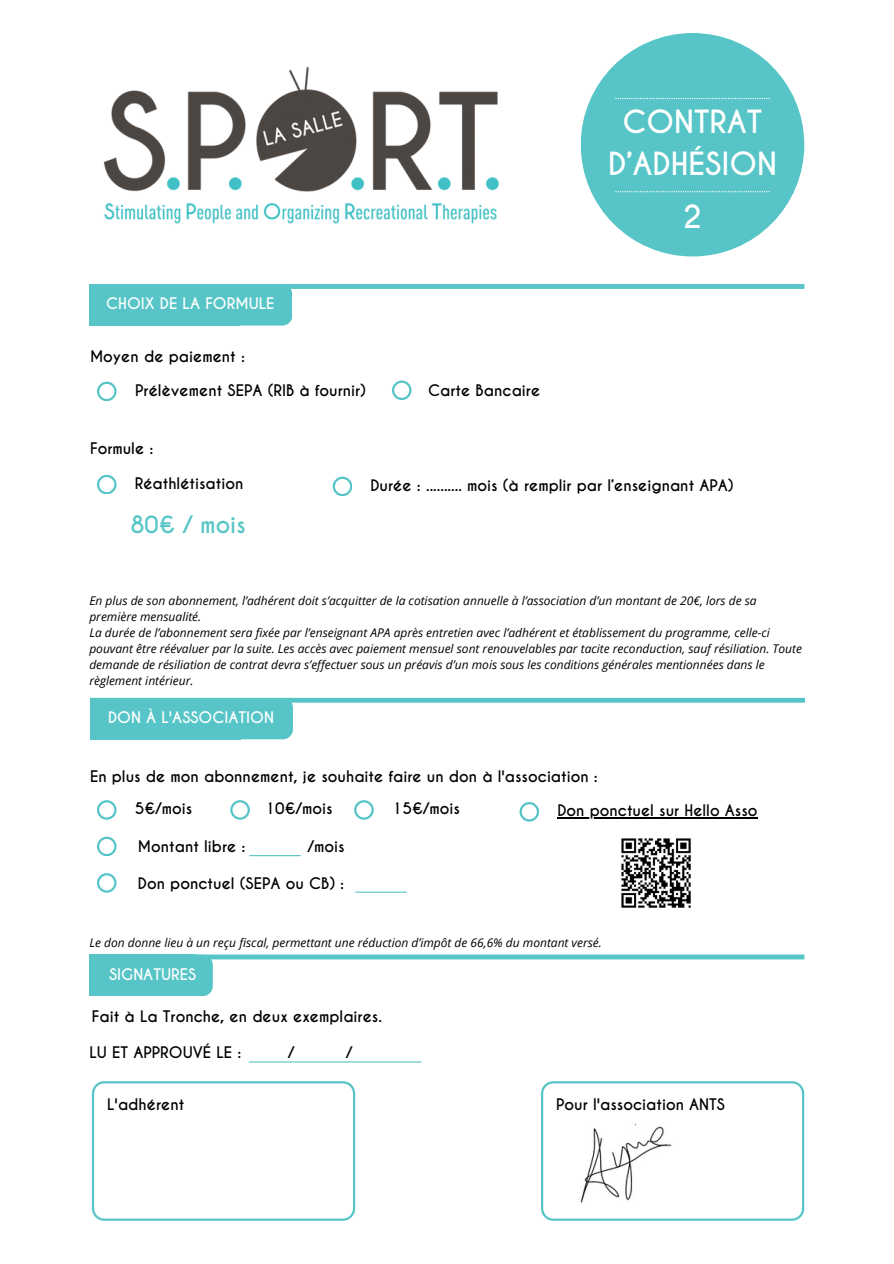
<style>
.page{position:relative;width:894px;height:1264px;background:#fff}
.page>*{position:absolute;margin:0;border:0;box-sizing:border-box;transform-origin:0 0}
.t1{font:700 30px/41.7px "Caviar Dreams";color:#fff;text-align:center}
.t2{font:700 22.5px "Caviar Dreams";color:#57c5c7}
.t3{font:700 15px "Caviar Dreams";color:#000}
.t4{font:700 15px "Caviar Dreams";color:#fff}
.t5{font:italic 12px/16px "Open Sans";color:#000}
</style>
<div class="page">
<div style="left:580px;top:33px;width:224px;height:223px;background:#57c5c7;border-radius:50%"></div>
<img style="left:103px;top:66px;width:396px;height:158px">
<svg style="left:615px;top:98px;width:154px;height:1px"></svg>
<svg style="left:615px;top:191px;width:154px;height:1px"></svg>
<svg style="left:541px;top:1081px;width:263px;height:139px"></svg>
<svg style="left:92px;top:1081px;width:263px;height:139px"></svg>
<div style="left:89px;top:954px;width:715px;height:5px;background:#57c5c7"></div>
<div style="left:89px;top:954px;width:107px;height:42px;background:#57c5c7"></div>
<div style="left:95px;top:954px;width:118px;height:42px;background:#57c5c7;border-radius:10px"></div>
<hr style="left:249px;top:1061px;width:172px;height:1px;background:#57c5c7">
<img style="left:579px;top:1123px;width:95px;height:84px">
<div style="left:89px;top:284px;width:715px;height:5px;background:#57c5c7"></div>
<div style="left:89px;top:284px;width:150px;height:41px;background:#57c5c7"></div>
<div style="left:174px;top:284px;width:118px;height:41px;background:#57c5c7;border-radius:10px"></div>
<svg style="left:97px;top:381px;width:19px;height:20px"></svg>
<svg style="left:392px;top:380px;width:19px;height:19px"></svg>
<svg style="left:97px;top:475px;width:19px;height:19px"></svg>
<hr style="left:90px;top:698px;width:714px;height:4px;background:#57c5c7">
<div style="left:90px;top:698px;width:150px;height:41px;background:#57c5c7"></div>
<div style="left:175px;top:698px;width:118px;height:41px;background:#57c5c7;border-radius:10px"></div>
<svg style="left:97px;top:800px;width:19px;height:19px"></svg>
<svg style="left:230px;top:800px;width:19px;height:19px"></svg>
<svg style="left:354px;top:800px;width:19px;height:19px"></svg>
<hr style="left:249px;top:855px;width:52px;height:1px;background:#57c5c7">
<svg style="left:97px;top:836px;width:19px;height:19px"></svg>
<svg style="left:519px;top:802px;width:19px;height:19px"></svg>
<img style="left:621px;top:838px;width:70px;height:70px">
<hr style="left:557px;top:817px;width:200px;height:1px;background:#000">
<svg style="left:97px;top:873px;width:19px;height:19px"></svg>
<hr style="left:355px;top:891px;width:51px;height:1px;background:#57c5c7">
<svg style="left:332px;top:476px;width:20px;height:20px"></svg>
<p class="t1" style="left:608px;top:102px;width:170px">CONTRAT<br>D’ADHÉSION</p>
<h4 class="t4" style="left:106px;top:295px;width:170px">CHOIX DE LA FORMULE</h4>
<h4 class="t3" style="left:90px;top:347px;width:156px">Moyen de paiement :</h4>
<h4 class="t3" style="left:135px;top:381px;width:232px">Prélèvement SEPA (RIB à fournir)</h4>
<h4 class="t3" style="left:428px;top:381px;width:113px">Carte Bancaire</h4>
<p class="t1" style="left:682px;top:196px;width:21px">2</p>
<h4 class="t3" style="left:90px;top:439px;width:65px">Formule :</h4>
<h2 class="t3" style="left:135px;top:474px;width:110px">Réathlétisation</h2>
<h4 class="t2" style="left:130px;top:510px;width:117px">80€ / mois</h4>
<h4 class="t3" style="left:370px;top:476px;width:364px">Durée : .......... mois (à remplir par l’enseignant APA)</h4>
<p class="t5" style="left:89px;top:592px;width:668px">En plus de son abonnement, l’adhérent doit s’acquitter de la cotisation annuelle à l’association d’un montant de 20€, lors de sa première mensualité.</p>
<p class="t5" style="left:89px;top:624px;width:714px">La durée de l’abonnement sera fixée par l’enseignant APA après entretien avec l’adhérent et établissement du programme, celle-ci pouvant être réévaluer par la suite. Les accès avec paiement mensuel sont renouvelables par tacite reconduction, sauf résiliation. Toute demande de résiliation de contrat devra s’effectuer sous un préavis d’un mois sous les conditions générales mentionnées dans le règlement intérieur.</p>
<p class="t4" style="left:108px;top:708px;width:167px">DON À L'ASSOCIATION</p>
<p class="t3" style="left:90px;top:767px;width:509px">En plus de mon abonnement, je souhaite faire un don à l'association :</p>
<h3 class="t3" style="left:135px;top:799px;width:59px">5€/mois</h3>
<h3 class="t3" style="left:265px;top:799px;width:69px">10€/mois</h3>
<h4 class="t3" style="left:392px;top:799px;width:69px">15€/mois</h4>
<h4 class="t3" style="left:138px;top:837px;width:109px">Montant libre :</h4>
<h4 class="t3" style="left:308px;top:837px;width:38px">/mois</h4>
<h4 class="t3" style="left:557px;top:801px;width:202px">Don ponctuel sur Hello Asso</h4>
<h4 class="t3" style="left:138px;top:873px;width:208px">Don ponctuel (SEPA ou CB) :</h4>
<h3 class="t5" style="left:89px;top:934px;width:514px">Le don donne lieu à un reçu fiscal, permettant une réduction d’impôt de 66,6% du montant versé.</h3>
<p class="t4" style="left:109px;top:965px;width:89px">SIGNATURES</p>
<p class="t3" style="left:92px;top:1007px;width:291px">Fait à La Tronche, en deux exemplaires.</p>
<h1 class="t3" style="left:89px;top:1043px;width:153px">LU ET APPROUVÉ LE :</h1>
<h1 class="t3" style="left:288px;top:1043px;width:8px">/</h1>
<h1 class="t3" style="left:346px;top:1043px;width:8px">/</h1>
<p class="t3" style="left:107px;top:1094px;width:79px">L'adhérent</p>
<p class="t3" style="left:556px;top:1094px;width:170px">Pour l'association ANTS</p>
</div>
